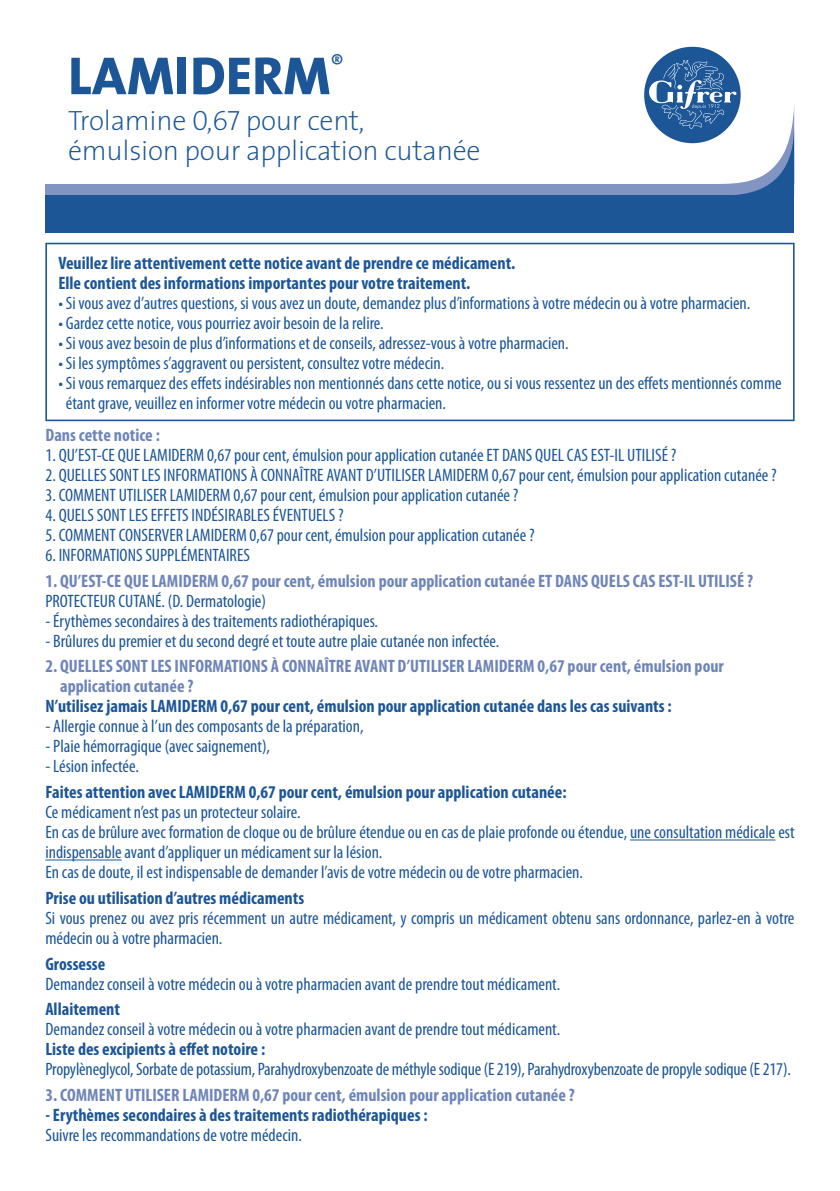
<style>
.page{position:relative;width:840px;height:1191px;background:#fff}
.page>*{position:absolute;margin:0;border:0;box-sizing:border-box;transform-origin:0 0}
.t1{font:800 54px "The Sans";color:#1c5697}
.t2{font:200 28px/30px "The Sans";letter-spacing:-.01em;color:#1c5697}
.t3{font:24px "The Sans";color:#1c5697}
.t4{font:condensed 18px/20px "Myriad Pro";color:#1c5697}
.t5{font:700 condensed 18px/20px "Myriad Pro";color:#1c5697}
.t6{font:700 condensed 18px/20px "Myriad Pro";color:#6f85b8}
.s1{font-family:"The Sans Extra Light Caps";font-weight:400}
</style>
<div class="page">
<div style="left:45px;top:184px;width:748px;height:48px;background:#8294c1"></div>
<div style="left:45px;top:195px;width:748px;height:37px;background:#1c5697"></div>
<hr style="left:629px;top:839px;width:146px;height:1px;background:#1c5697">
<hr style="left:45px;top:859px;width:77px;height:1px;background:#1c5697">
<div style="left:45px;top:243px;width:749px;height:178px;border:2px solid #1c5697"></div>
<div style="left:643px;top:47px;width:97px;height:96px;background:#1c5697;border-radius:50%"></div>
<svg style="left:648px;top:60px;width:146px;height:135px"></svg>
<h1 class="t1" style="left:68px;top:30px;width:264px">LAMIDERM</h1>
<h3 class="t3" style="left:330px;top:44px;width:15px">®</h3>
<h2 class="t2" style="left:68px;top:104px;width:414px">Trolamine <span class="s1">0,67</span> pour cent, émulsion pour application cutanée</h2>
<p class="t5" style="left:58px;top:252px;width:458px">Veuillez lire attentivement cette notice avant de prendre ce médicament.<br>Elle contient des informations importantes pour votre traitement.</p>
<p class="t4" style="left:58px;top:292px;width:693px">• Si vous avez d’autres questions, si vous avez un doute, demandez plus d’informations à votre médecin ou à votre pharmacien.</p>
<p class="t4" style="left:58px;top:312px;width:327px">• Gardez cette notice, vous pourriez avoir besoin de la relire.</p>
<p class="t4" style="left:58px;top:332px;width:511px">• Si vous avez besoin de plus d’informations et de conseils, adressez-vous à votre pharmacien.</p>
<p class="t4" style="left:58px;top:352px;width:387px">• Si les symptômes s’aggravent ou persistent, consultez votre médecin.</p>
<p class="t4" style="left:66px;top:372px;width:717px;text-indent:-7px">• Si vous remarquez des effets indésirables non mentionnés dans cette notice, ou si vous ressentez un des effets mentionnés comme étant grave, veuillez en informer votre médecin ou votre pharmacien.</p>
<p class="t6" style="left:45px;top:424px;width:116px">Dans cette notice :</p>
<p class="t4" style="left:45px;top:445px;width:632px">1. QU’EST-CE QUE LAMIDERM 0,67 pour cent, émulsion pour application cutanée ET DANS QUEL CAS EST-IL UTILISÉ ?</p>
<p class="t4" style="left:45px;top:465px;width:732px">2. QUELLES SONT LES INFORMATIONS À CONNAÎTRE AVANT D’UTILISER LAMIDERM 0,67 pour cent, émulsion pour application cutanée ?</p>
<p class="t4" style="left:45px;top:485px;width:474px">3. COMMENT UTILISER LAMIDERM 0,67 pour cent, émulsion pour application cutanée ?</p>
<p class="t4" style="left:45px;top:505px;width:299px">4. QUELS SONT LES EFFETS INDÉSIRABLES ÉVENTUELS ?</p>
<p class="t4" style="left:45px;top:525px;width:490px">5. COMMENT CONSERVER LAMIDERM 0,67 pour cent, émulsion pour application cutanée ?</p>
<p class="t4" style="left:45px;top:545px;width:206px">6. INFORMATIONS SUPPLÉMENTAIRES</p>
<p class="t6" style="left:45px;top:570px;width:708px">1. QU’EST-CE QUE LAMIDERM 0,67 pour cent, émulsion pour application cutanée ET DANS QUELS CAS EST-IL UTILISÉ ?</p>
<p class="t4" style="left:45px;top:590px;width:222px">PROTECTEUR CUTANÉ. (D. Dermatologie)</p>
<p class="t4" style="left:45px;top:610px;width:334px">- Érythèmes secondaires à des traitements radiothérapiques.</p>
<p class="t4" style="left:45px;top:630px;width:455px">- Brûlures du premier et du second degré et toute autre plaie cutanée non infectée.</p>
<p class="t6" style="left:60px;top:656px;width:665px;text-indent:-15px">2. QUELLES SONT LES INFORMATIONS À CONNAÎTRE AVANT D’UTILISER LAMIDERM 0,67 pour cent, émulsion pour application cutanée ?</p>
<p class="t5" style="left:45px;top:696px;width:627px">N’utilisez jamais LAMIDERM 0,67 pour cent, émulsion pour application cutanée dans les cas suivants :</p>
<p class="t4" style="left:45px;top:716px;width:319px">- Allergie connue à l’un des composants de la préparation,</p>
<p class="t4" style="left:45px;top:736px;width:226px">- Plaie hémorragique (avec saignement),</p>
<p class="t4" style="left:45px;top:756px;width:95px">- Lésion infectée.</p>
<p class="t5" style="left:45px;top:781px;width:522px">Faites attention avec LAMIDERM 0,67 pour cent, émulsion pour application cutanée:</p>
<p class="t4" style="left:45px;top:802px;width:750px">Ce médicament n’est pas un protecteur solaire.<br>En cas de brûlure avec formation de cloque ou de brûlure étendue ou en cas de plaie profonde ou étendue, une consultation médicale est indispensable avant d’appliquer un médicament sur la lésion.<br>En cas de doute, il est indispensable de demander l’avis de votre médecin ou de votre pharmacien.</p>
<p class="t5" style="left:45px;top:887px;width:260px">Prise ou utilisation d’autres médicaments</p>
<p class="t4" style="left:45px;top:907px;width:750px">Si vous prenez ou avez pris récemment un autre médicament, y compris un médicament obtenu sans ordonnance, parlez-en à votre médecin ou à votre pharmacien.</p>
<p class="t5" style="left:45px;top:953px;width:61px">Grossesse</p>
<p class="t4" style="left:45px;top:973px;width:516px">Demandez conseil à votre médecin ou à votre pharmacien avant de prendre tout médicament.</p>
<p class="t5" style="left:45px;top:998px;width:76px">Allaitement</p>
<p class="t4" style="left:45px;top:1019px;width:516px">Demandez conseil à votre médecin ou à votre pharmacien avant de prendre tout médicament.</p>
<p class="t5" style="left:45px;top:1038px;width:221px">Liste des excipients à effet notoire :</p>
<p class="t4" style="left:45px;top:1059px;width:746px">Propylèneglycol, Sorbate de potassium, Parahydroxybenzoate de méthyle sodique (E 219), Parahydroxybenzoate de propyle sodique (E 217).</p>
<p class="t6" style="left:45px;top:1084px;width:530px">3. COMMENT UTILISER LAMIDERM 0,67 pour cent, émulsion pour application cutanée ?</p>
<p class="t5" style="left:45px;top:1104px;width:383px">- Erythèmes secondaires à des traitements radiothérapiques :</p>
<p class="t4" style="left:45px;top:1124px;width:258px">Suivre les recommandations de votre médecin.</p>
</div>
